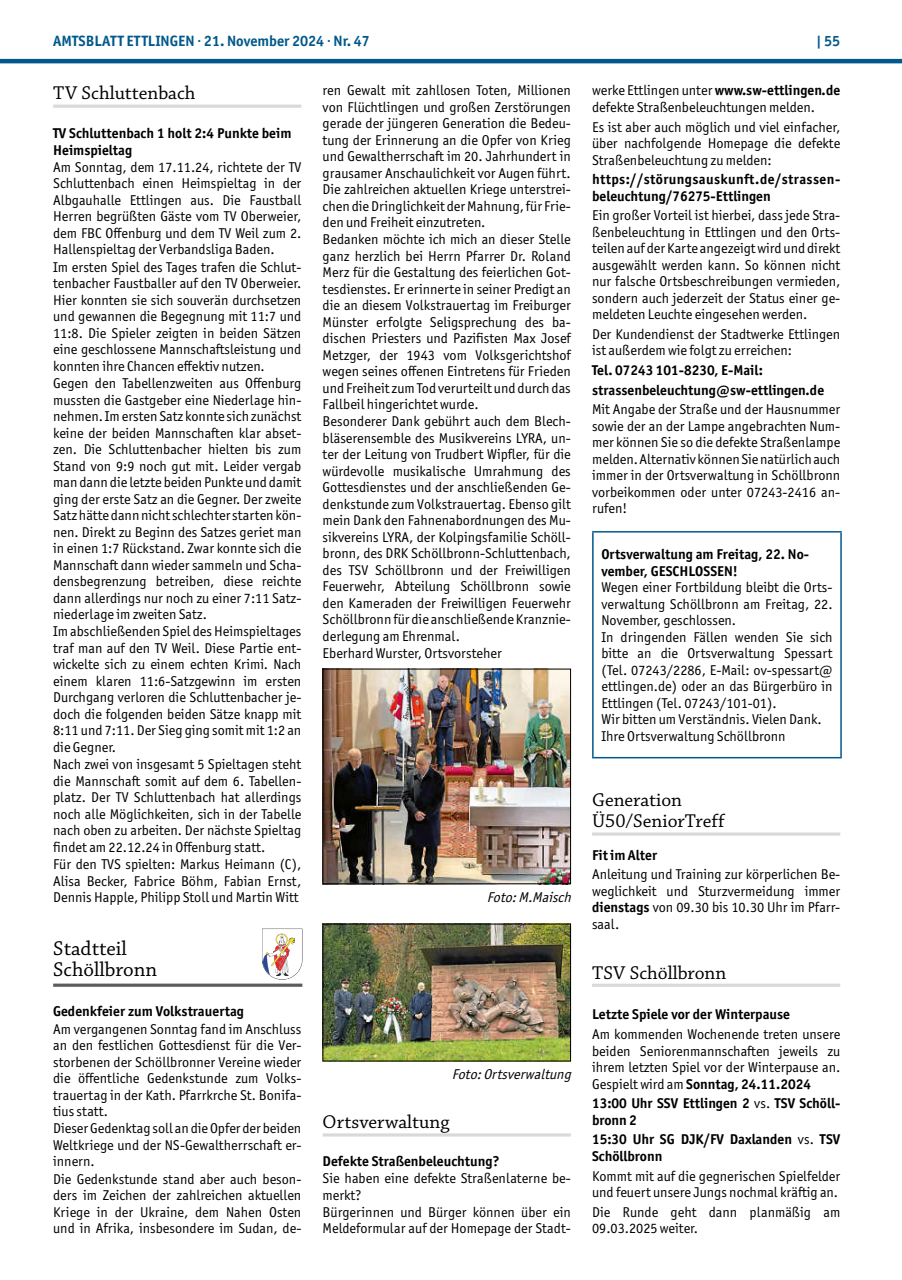
<style>
.page{position:relative;width:902px;height:1280px;background:#fff}
.page>*{position:absolute;margin:0;border:0;box-sizing:border-box;transform-origin:0 0}
.t1{font:21px/21px "Chaparral Pro";color:#000}
.t2{font:19.5px/21px "Chaparral Pro";color:#000}
.t3{font:700 15px "Officina Sans ITC Pro";color:#01598b}
.t4{font:14.25px/16.5px "Officina Sans ITC Pro";color:#000}
.t5{font:700 14.25px/16.5px "Officina Sans ITC Pro";color:#000}
.t6{font:700 14.25px/16.5px "Officina Sans ITC Pro";letter-spacing:.025em;color:#000}
.t7{font:italic 14.25px "Officina Sans ITC Pro";color:#000}
.s1{font-weight:700}
.s2{font-weight:400}
</style>
<div class="page">
<hr style="left:0;top:59px;width:901px;height:4px;background:#01598b">
<hr style="left:53px;top:105px;width:248px;height:3px;background:#d9d9d9">
<svg style="left:53px;top:983px;width:249px;height:4px"></svg>
<svg style="left:262px;top:929px;width:41px;height:51px"></svg>
<hr style="left:322px;top:1133px;width:248px;height:3px;background:#d9d9d9">
<img style="left:324px;top:671px;width:244px;height:211px">
<div style="left:322px;top:669px;width:248px;height:215px;border:1px solid #000"></div>
<img style="left:324px;top:926px;width:244px;height:133px">
<div style="left:322px;top:924px;width:248px;height:137px;border:1px solid #000"></div>
<hr style="left:592px;top:832px;width:248px;height:4px;background:#e1e1e1">
<hr style="left:592px;top:984px;width:248px;height:3px;background:#d9d9d9">
<hr style="left:592px;top:531px;width:249px;height:2px;background:#01598b">
<hr style="left:592px;top:533px;width:1px;height:224px;background:#01598b">
<hr style="left:840px;top:533px;width:1px;height:224px;background:#01598b">
<hr style="left:592px;top:757px;width:249px;height:1px;background:#01598b">
<p class="t3" style="left:53px;top:31px;width:318px">AMTSBLATT ETTLINGEN · 21. November 2024 · Nr. 47</p>
<p class="t3" style="left:816px;top:31px;width:26px">| 55</p>
<h2 class="t2" style="left:53px;top:84px;width:144px">TV Schluttenbach</h2>
<p class="t5" style="left:53px;top:125px;width:240px">TV Schluttenbach 1 holt 2:4 Punkte beim<br>Heimspieltag</p>
<p class="t4" style="left:53px;top:159px;width:250px">Am Sonntag, dem 17.11.24, richtete der TV Schluttenbach einen Heimspieltag in der Albgauhalle Ettlingen aus. Die Faustball Herren begrüßten Gäste vom TV Oberweier, dem FBC Offenburg und dem TV Weil zum 2.<br>Hallenspieltag der Verbandsliga Baden.<br>Im ersten Spiel des Tages trafen die Schlut&shy;tenbacher Faustballer auf den TV Oberweier.<br>Hier konnten sie sich souverän durchsetzen und gewannen die Begegnung mit 11:7 und 11:8. Die Spieler zeigten in beiden Sätzen eine geschlossene Mannschaftsleistung und konnten ihre Chancen effektiv nutzen.<br>Gegen den Tabellenzweiten aus Offenburg mussten die Gastgeber eine Niederlage hin&shy;nehmen. Im ersten Satz konnte sich zunächst keine der beiden Mannschaften klar abset&shy;zen. Die Schluttenbacher hielten bis zum Stand von 9:9 noch gut mit. Leider vergab man dann die letzte beiden Punkte und damit ging der erste Satz an die Gegner. Der zweite Satz hätte dann nicht schlechter starten kön&shy;nen. Direkt zu Beginn des Satzes geriet man in einen 1:7 Rückstand. Zwar konnte sich die Mannschaft dann wieder sammeln und Scha&shy;densbegrenzung betreiben, diese reichte dann allerdings nur noch zu einer 7:11 Satz&shy;niederlage im zweiten Satz.<br>Im abschließenden Spiel des Heimspieltages traf man auf den TV Weil. Diese Partie ent&shy;wickelte sich zu einem echten Krimi. Nach einem klaren 11:6-Satzgewinn im ersten Durchgang verloren die Schluttenbacher je&shy;doch die folgenden beiden Sätze knapp mit 8:11 und 7:11. Der Sieg ging somit mit 1:2 an die Gegner.<br>Nach zwei von insgesamt 5 Spieltagen steht die Mannschaft somit auf dem 6. Tabellen&shy;platz. Der TV Schluttenbach hat allerdings noch alle Möglichkeiten, sich in der Tabelle nach oben zu arbeiten. Der nächste Spieltag findet am 22.12.24 in Offenburg statt.<br>Für den TVS spielten: Markus Heimann (C), Alisa Becker, Fabrice Böhm, Fabian Ernst, Dennis Happle, Philipp Stoll und Martin Witt</p>
<h1 class="t1" style="left:53px;top:939px;width:105px">Stadtteil<br>Schöllbronn</h1>
<p class="t5" style="left:53px;top:1003px;width:192px">Gedenkfeier zum Volkstrauertag</p>
<p class="t4" style="left:53px;top:1020px;width:250px">Am vergangenen Sonntag fand im Anschluss an den festlichen Gottesdienst für die Ver&shy;storbenen der Schöllbronner Vereine wieder die öffentliche Gedenkstunde zum Volks&shy;trauertag in der Kath. Pfarrkrche St. Bonifa&shy;tius statt.<br>Dieser Gedenktag soll an die Opfer der beiden Weltkriege und der NS-Gewaltherrschaft er&shy;innern.<br>Die Gedenkstunde stand aber auch beson&shy;ders im Zeichen der zahlreichen aktuellen Kriege in der Ukraine, dem Nahen Osten und in Afrika, insbesondere im Sudan, de-</p>
<p class="t4" style="left:322px;top:82px;width:250px">ren Gewalt mit zahllosen Toten, Millionen von Flüchtlingen und großen Zerstörungen gerade der jüngeren Generation die Bedeu&shy;tung der Erinnerung an die Opfer von Krieg und Gewaltherrschaft im 20. Jahrhundert in grausamer Anschaulichkeit vor Augen führt.<br>Die zahlreichen aktuellen Kriege unterstrei&shy;chen die Dringlichkeit der Mahnung, für Frie&shy;den und Freiheit einzutreten.<br>Bedanken möchte ich mich an dieser Stelle ganz herzlich bei Herrn Pfarrer Dr. Roland Merz für die Gestaltung des feierlichen Got&shy;tesdienstes. Er erinnerte in seiner Predigt an die an diesem Volkstrauertag im Freiburger Münster erfolgte Seligsprechung des ba&shy;dischen Priesters und Pazifisten Max Josef Metzger, der 1943 vom Volksgerichtshof wegen seines offenen Eintretens für Frieden und Freiheit zum Tod verurteilt und durch das Fallbeil hingerichtet wurde.<br>Besonderer Dank gebührt auch dem Blech&shy;bläserensemble des Musikvereins LYRA, un&shy;ter der Leitung von Trudbert Wipfler, für die würdevolle musikalische Umrahmung des Gottesdienstes und der anschließenden Ge&shy;denkstunde zum Volkstrauertag. Ebenso gilt mein Dank den Fahnenabordnungen des Mu&shy;sikvereins LYRA, der Kolpingsfamilie Schöll&shy;bronn, des DRK Schöllbronn-Schluttenbach, des TSV Schöllbronn und der Freiwilligen Feuerwehr, Abteilung Schöllbronn sowie den Kameraden der Freiwilligen Feuerwehr Schöllbronn für die anschließende Kranznie&shy;derlegung am Ehrenmal.<br>Eberhard Wurster, Ortsvorsteher</p>
<p class="t4" style="left:592px;top:82px;width:250px">werke Ettlingen unter <span class="s1">www.sw-ettlingen.de </span>defekte Straßenbeleuchtungen melden.</p>
<p class="t4" style="left:592px;top:118px;width:250px;text-align:justify">Es ist aber auch möglich und viel einfacher, über nachfolgende Homepage die defekte Straßenbeleuchtung zu melden:</p>
<p class="t6" style="left:592px;top:171px;width:250px">https://störungsauskunft.de/strassen&shy;beleuchtung/76275-Ettlingen</p>
<p class="t4" style="left:592px;top:207px;width:250px;text-align:justify">Ein großer Vorteil ist hierbei, dass jede Stra&shy;ßenbeleuchtung in Ettlingen und den Orts&shy;teilen auf der Karte angezeigt wird und direkt ausgewählt werden kann. So können nicht nur falsche Ortsbeschreibungen vermieden, sondern auch jederzeit der Status einer ge&shy;meldeten Leuchte eingesehen werden.</p>
<p class="t4" style="left:592px;top:326px;width:250px">Der Kundendienst der Stadtwerke Ettlingen ist außerdem wie folgt zu erreichen:</p>
<p class="t5" style="left:592px;top:360px;width:233px;line-height:19.6px">Tel. 07243 101-8230, E-Mail: strassenbeleuchtung@sw-ettlingen.de</p>
<p class="t4" style="left:592px;top:401px;width:250px;text-align:justify">Mit Angabe der Straße und der Hausnummer sowie der an der Lampe angebrachten Num&shy;mer können Sie so die defekte Straßenlampe melden. Alternativ können Sie natürlich auch immer in der Ortsverwaltung in Schöllbronn vorbeikommen oder unter 07243-2416 an&shy;rufen!</p>
<p class="t5" style="left:601px;top:546px;width:209px">Ortsverwaltung am Freitag, 22. No&shy;vember, GESCHLOSSEN!</p>
<p class="t4" style="left:601px;top:579px;width:233px">Wegen einer Fortbildung bleibt die Orts&shy;verwaltung Schöllbronn am Freitag, 22.<br>November, geschlossen.<br>In dringenden Fällen wenden Sie sich bitte an die Ortsverwaltung Spessart (Tel. 07243/2286, E-Mail: ov-spessart@ ettlingen.de) oder an das Bürgerbüro in Ettlingen (Tel. 07243/101-01).<br>Wir bitten um Verständnis. Vielen Dank.<br>Ihre Ortsverwaltung Schöllbronn</p>
<h2 class="t2" style="left:592px;top:790px;width:134px">Generation<br>Ü50/SeniorTreff</h2>
<p class="t5" style="left:592px;top:846px;width:66px">Fit im Alter</p>
<p class="t4" style="left:592px;top:866px;width:250px;text-align:justify">Anleitung und Training zur körperlichen Be&shy;weglichkeit und Sturzvermeidung immer <span class="s1">dienstags</span> von 09.30 bis 10.30 Uhr im Pfarr&shy;saal.</p>
<h2 class="t2" style="left:592px;top:963px;width:136px">TSV Schöllbronn</h2>
<p class="t5" style="left:592px;top:1006px;width:199px">Letzte Spiele vor der Winterpause</p>
<p class="t4" style="left:592px;top:1026px;width:250px;text-align:justify">Am kommenden Wochenende treten unsere beiden Seniorenmannschaften jeweils zu ihrem letzten Spiel vor der Winterpause an.<br>Gespielt wird am <span class="s1">Sonntag, 24.11.2024</span></p>
<p class="t5" style="left:592px;top:1095px;width:250px">13:00 Uhr SSV Ettlingen 2 <span class="s2">vs.</span> TSV Schöll&shy;bronn 2</p>
<p class="t5" style="left:592px;top:1131px;width:250px">15:30 Uhr SG DJK/FV Daxlanden <span class="s2">vs.</span> TSV<br>Schöllbronn</p>
<p class="t4" style="left:592px;top:1167px;width:250px">Kommt mit auf die gegnerischen Spielfelder und feuert unsere Jungs nochmal kräftig an.</p>
<p class="t4" style="left:592px;top:1203px;width:250px">Die Runde geht dann planmäßig am<br>09.03.2025 weiter.</p>
<p class="t7" style="left:487px;top:889px;width:89px">Foto:M.Maisch</p>
<p class="t7" style="left:451px;top:1066px;width:124px">Foto:Ortsverwaltung</p>
<h2 class="t2" style="left:322px;top:1112px;width:128px">Ortsverwaltung</h2>
<p class="t5" style="left:322px;top:1153px;width:178px">Defekte Straßenbeleuchtung?</p>
<p class="t4" style="left:322px;top:1170px;width:250px">Sie haben eine defekte Straßenlaterne be&shy;merkt?<br>Bürgerinnen und Bürger können über ein<br>Meldeformular auf der Homepage der Stadt-</p>
</div>
